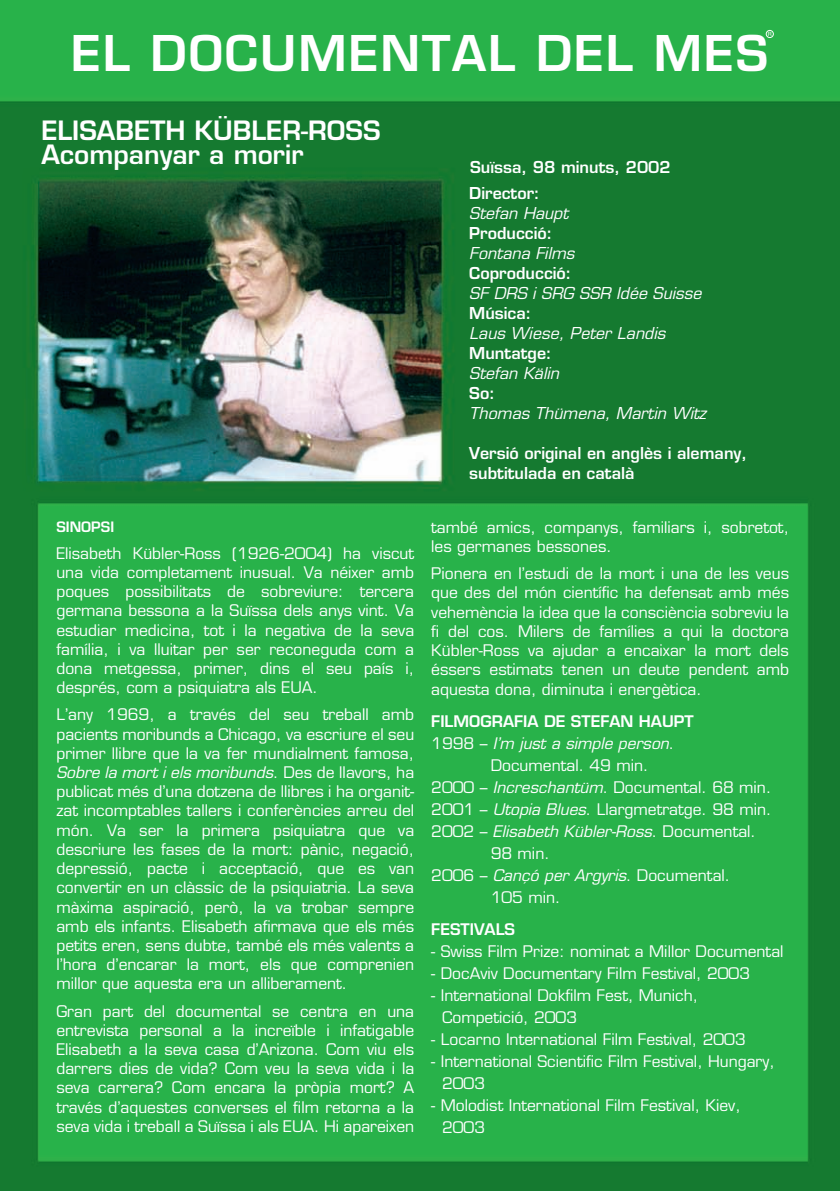
<style>
.page{position:relative;width:840px;height:1191px;background:#fff}
.page>*{position:absolute;margin:0;border:0;box-sizing:border-box;transform-origin:0 0}
.t1{font:48px "Euromode Bold 001003";letter-spacing:.04em;color:#fff}
.t2{font:26px/24px "Euromode Bold 001003";color:#fff}
.t3{font:16px/20px "Euromode Italic 001003";color:#fff}
.t4{font:16px/20px "Euromode Bold 001003";color:#fff}
.t5{font:15.6px/19.2px "Euromode Plain 001003";color:#fff;text-align:justify}
.t6{font:15.6px "Euromode Italic 001003";color:#fff}
.t7{font:15.6px "Euromode Bold 001003";color:#fff}
.t8{font:14px "Euromode Bold 001003";color:#fff}
.t9{font:5.8px "Helvetica Neue";color:#fff}
.s1{font-family:"Euromode Italic 001003"}
.s2{font-family:"Euromode Bold 001003"}
.s3{font-family:"Euromode Plain 001003"}
</style>
<div class="page">
<img style="left:0;top:0;width:839px;height:1191px">
<div style="left:765px;top:30px;width:8px;height:8px;border:1px solid #fff;border-radius:50%"></div>
<p class="t9" style="left:767px;top:30px;width:5px">R</p>
<p class="t1" style="left:71px;top:24px;width:698px">EL DOCUMENTAL DEL MES</p>
<p class="t2" style="left:41px;top:118px;width:340px">ELISABETH KÜBLER-ROSS<br>Acompanyar a morir</p>
<p class="t8" style="left:56px;top:517px;width:59px">SINOPSI</p>
<p class="t5" style="left:56px;top:543px;width:359px">Elisabeth Kübler-Ross (1926-2004) ha viscut una vida completament inusual. Va néixer amb poques possibilitats de sobreviure: tercera germana bessona a la Suïssa dels anys vint. Va estudiar medicina, tot i la negativa de la seva família, i va lluitar per ser reconeguda com a dona metgessa, primer, dins el seu país i, després, com a psiquiatra als EUA.</p>
<p class="t5" style="left:56px;top:705px;width:359px">L’any 1969, a través del seu treball amb pacients moribunds a Chicago, va escriure el seu primer llibre que la va fer mundialment famosa, <span class="s1">Sobre la mort i els moribunds</span>. Des de llavors, ha publicat més d’una dotzena de llibres i ha organit&shy;zat incomptables tallers i conferències arreu del món. Va ser la primera psiquiatra que va descriure les fases de la mort: pànic, negació, depressió, pacte i acceptació, que es van convertir en un clàssic de la psiquiatria. La seva màxima aspiració, però, la va trobar sempre amb els infants. Elisabeth afirmava que els més petits eren, sens dubte, també els més valents a l’hora d’encarar la mort, els que comprenien millor que aquesta era un alliberament.</p>
<p class="t5" style="left:56px;top:1001px;width:359px">Gran part del documental se centra en una entrevista personal a la increïble i infatigable Elisabeth a la seva casa d’Arizona. Com viu els darrers dies de vida? Com veu la seva vida i la seva carrera? Com encara la pròpia mort? A través d’aquestes converses el film retorna a la seva vida i treball a Suïssa i als EUA. Hi apareixen</p>
<p class="t4" style="left:470px;top:157px;width:202px">Suïssa, 98 minuts, 2002</p>
<p class="t3" style="left:469px;top:183px;width:238px"><span class="s2">Director:<br></span>Stefan Haupt<br><span class="s2">Producció:<br></span>Fontana Films<br><span class="s2">Coproducció:<br></span>SF DRS i SRG SSR Idée Suisse<br><span class="s2">Música:<br></span>Laus Wiese, Peter Landis<br><span class="s2">Muntatge:<br></span>Stefan Kälin<br><span class="s2">So:<br></span>Thomas Thümena, Martin Witz</p>
<p class="t4" style="left:469px;top:443px;width:279px">Versió original en anglès i alemany, subtitulada en català</p>
<p class="t5" style="left:431px;top:517px;width:359px">també amics, companys, familiars i, sobretot, les germanes bessones.</p>
<p class="t5" style="left:431px;top:564px;width:359px">Pionera en l’estudi de la mort i una de les veus que des del món científic ha defensat amb més vehemència la idea que la consciència sobreviu la fi del cos. Milers de famílies a qui la doctora Kübler-Ross va ajudar a encaixar la mort dels éssers estimats tenen un deute pendent amb aquesta dona, diminuta i energètica.</p>
<p class="t7" style="left:431px;top:711px;width:264px">FILMOGRAFIA DE STEFAN HAUPT</p>
<p class="t6" style="left:431px;top:733px;width:244px"><span class="s3">1998 –</span> I’m just a simple person<span class="s3">.</span></p>
<p class="t5" style="left:490px;top:755px;width:159px">Documental. 49 min.</p>
<p class="t5" style="left:431px;top:777px;width:341px">2000 – <span class="s1">Increschantüm</span>. Documental. 68 min.</p>
<p class="t5" style="left:431px;top:799px;width:341px">2001 – <span class="s1">Utopia Blues</span>. Llargmetratge. 98 min.</p>
<p class="t6" style="left:431px;top:821px;width:326px"><span class="s3">2002 –</span> Elisabeth Kübler-Ross<span class="s3">. Documental.</span></p>
<p class="t5" style="left:490px;top:843px;width:61px">98 min.</p>
<p class="t5" style="left:431px;top:865px;width:300px">2006 – <span class="s1">Cançó per Argyris</span>. Documental.</p>
<p class="t5" style="left:490px;top:887px;width:71px">105 min.</p>
<p class="t7" style="left:431px;top:919px;width:85px">FESTIVALS</p>
<p class="t5" style="left:431px;top:941px;width:353px">- Swiss Film Prize: nominat a Millor Documental</p>
<p class="t5" style="left:431px;top:963px;width:320px">- DocAviv Documentary Film Festival, 2003</p>
<p class="t5" style="left:442px;top:983px;width:257px;line-height:22px;text-indent:-11px">- International Dokfilm Fest, Munich,<br>Competició, 2003</p>
<p class="t5" style="left:431px;top:1029px;width:316px">- Locarno International Film Festival, 2003</p>
<p class="t5" style="left:442px;top:1049px;width:334px;line-height:22px;text-indent:-11px">- International Scientific Film Festival, Hungary,<br>2003</p>
<p class="t5" style="left:442px;top:1093px;width:300px;line-height:22px;text-indent:-11px">- Molodist International Film Festival, Kiev,<br>2003</p>
</div>
